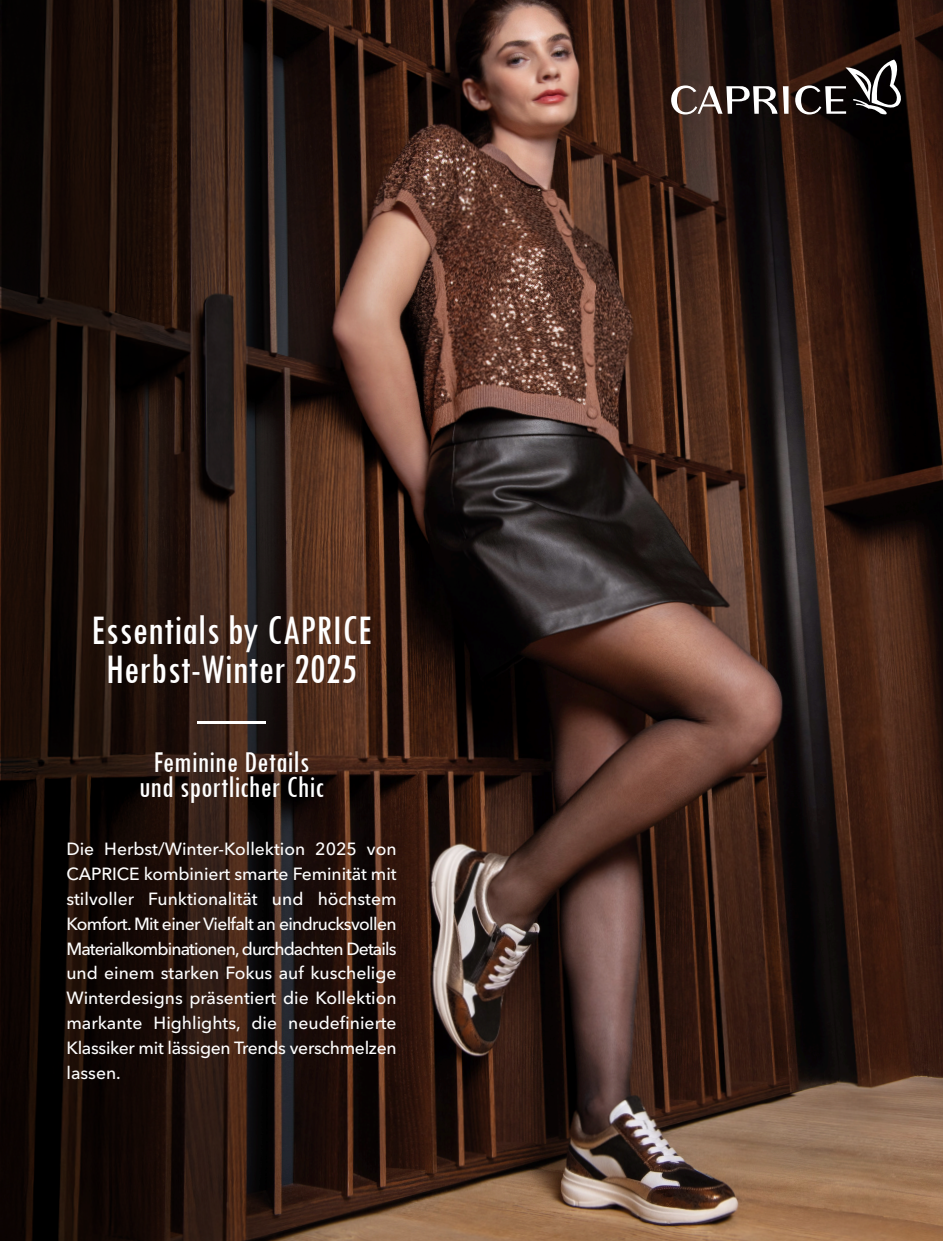
<style>
.page{position:relative;width:943px;height:1241px;background:#fff}
.page>*{position:absolute;margin:0;border:0;box-sizing:border-box;transform-origin:0 0}
.t1{font:condensed 43.75px "Tw Cen";color:#fff}
.t2{font:condensed 31.5px "Tw Cen";color:#fefefe}
.t3{font:500 17.5px "Avenir Next W1 G";letter-spacing:-.005em;color:#fdfdfd}
.t4{font:500 17.5px "Avenir Next W1 G";letter-spacing:-.04em;color:#fdfdfd}
.t5{font:500 17.5px "Avenir Next W1 G";letter-spacing:-.05em;color:#fdfdfd}
</style>
<div class="page">
<img style="left:429px;top:0;width:514px;height:1240px">
<img style="left:0;top:0;width:429px;height:1240px">
<svg style="left:795px;top:60px;width:106px;height:54px"></svg>
<svg style="left:671px;top:85px;width:117px;height:29px"></svg>
<hr style="left:197px;top:720px;width:69px;height:3px;background:#fff">
<p class="t1" style="left:91px;top:615px;width:282px">Essentials by CAPRICE</p>
<p class="t1" style="left:106px;top:654px;width:253px">Herbst-Winter 2025</p>
<p class="t2" style="left:154px;top:751px;width:157px">Feminine Details</p>
<p class="t2" style="left:139px;top:776px;width:186px">und sportlicher Chic</p>
<p class="t3" style="left:66px;top:841px;width:331px">Die Herbst/Winter-Kollektion 2025 von</p>
<p class="t3" style="left:66px;top:866px;width:332px">CAPRICE kombiniert smarte Feminität mit</p>
<p class="t3" style="left:66px;top:891px;width:331px">stilvoller Funktionalität und höchstem</p>
<p class="t4" style="left:66px;top:916px;width:331px">Komfort. Mit einer Vielfalt an eindrucksvollen</p>
<p class="t5" style="left:66px;top:941px;width:331px">Materialkombinationen, durchdachten Details</p>
<p class="t3" style="left:66px;top:966px;width:331px">und einem starken Fokus auf kuschelige</p>
<p class="t3" style="left:66px;top:990px;width:331px">Winterdesigns präsentiert die Kollektion</p>
<p class="t3" style="left:66px;top:1015px;width:331px">markante Highlights, die neudefinierte</p>
<p class="t3" style="left:66px;top:1040px;width:331px">Klassiker mit lässigen Trends verschmelzen</p>
<p class="t3" style="left:66px;top:1065px;width:56px">lassen.</p>
</div>
